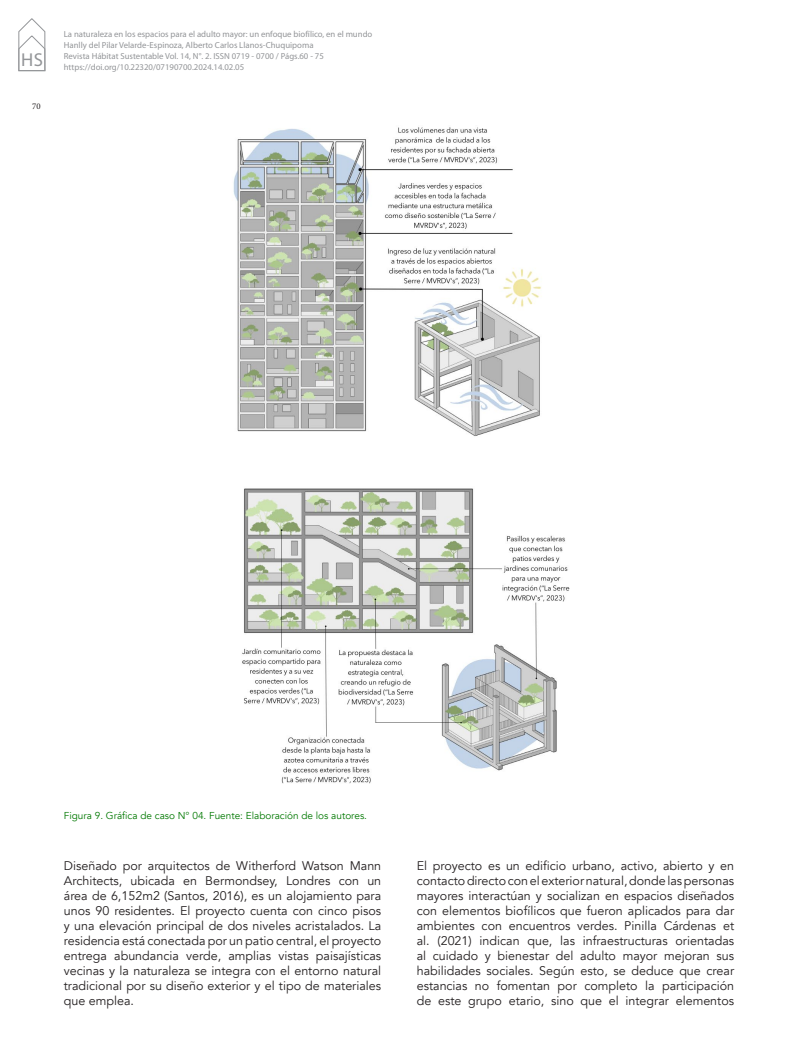
<style>
.page{position:relative;width:798px;height:1063px;background:#fff}
.page>*{position:absolute;margin:0;border:0;box-sizing:border-box;transform-origin:0 0}
.t1{font:18.75px "Myriad Pro";color:#939598}
._07_CUERPO_TEXTO{font:12.5px/15px "Avenir";color:#231f20;text-align:justify}
._14_PIE_DE_FOTOS{font:10px "Avenir";color:#007800}
.t2{font:8.75px/11.2px "Myriad Pro";color:#939598}
.t3{font:8.75px "Minion Pro";color:#231f20}
</style>
<div class="page">
<svg style="left:19px;top:18px;width:26px;height:53px"></svg>
<img style="left:233px;top:127px;width:337px;height:657px">
<h1 class="t1" style="left:21px;top:48px;width:24px">HS</h1>
<p class="t3" style="left:32px;top:101px;width:10px">70</p>
<p class="t2" style="left:64px;top:28px;width:310px">La naturaleza en los espacios para el adulto mayor: un enfoque biofílico, en el mundo Hanlly del Pilar Velarde-Espinoza, Alberto Carlos Llanos-Chuquipoma<br>Revista Hábitat Sustentable Vol. 14, N°. 2. ISSN 0719 - 0700 / Págs.60 - 75 https://doi.org/10.22320/07190700.2024.14.02.05</p>
<p class="_14_PIE_DE_FOTOS" style="left:64px;top:809px;width:304px">Figura 9. Gráfica de caso N° 04. Fuente: Elaboración de los autores.</p>
<p class="_07_CUERPO_TEXTO" style="left:64px;top:858px;width:319px">Diseñado por arquitectos de Witherford Watson Mann Architects, ubicada en Bermondsey, Londres con un área de 6,152m2 (Santos, 2016), es un alojamiento para unos 90 residentes. El proyecto cuenta con cinco pisos y una elevación principal de dos niveles acristalados. La residencia está conectada por un patio central, el proyecto entrega abundancia verde, amplias vistas paisajísticas vecinas y la naturaleza se integra con el entorno natural tradicional por su diseño exterior y el tipo de materiales que emplea.</p>
<p class="_07_CUERPO_TEXTO" style="left:416px;top:858px;width:319px">El proyecto es un edificio urbano, activo, abierto y en contacto directo con el exterior natural, donde las personas mayores interactúan y socializan en espacios diseñados con elementos biofílicos que fueron aplicados para dar ambientes con encuentros verdes. Pinilla Cárdenas et al. (2021) indican que, las infraestructuras orientadas al cuidado y bienestar del adulto mayor mejoran sus habilidades sociales. Según esto, se deduce que crear estancias no fomentan por completo la participación de este grupo etario, sino que el integrar elementos</p>
</div>
